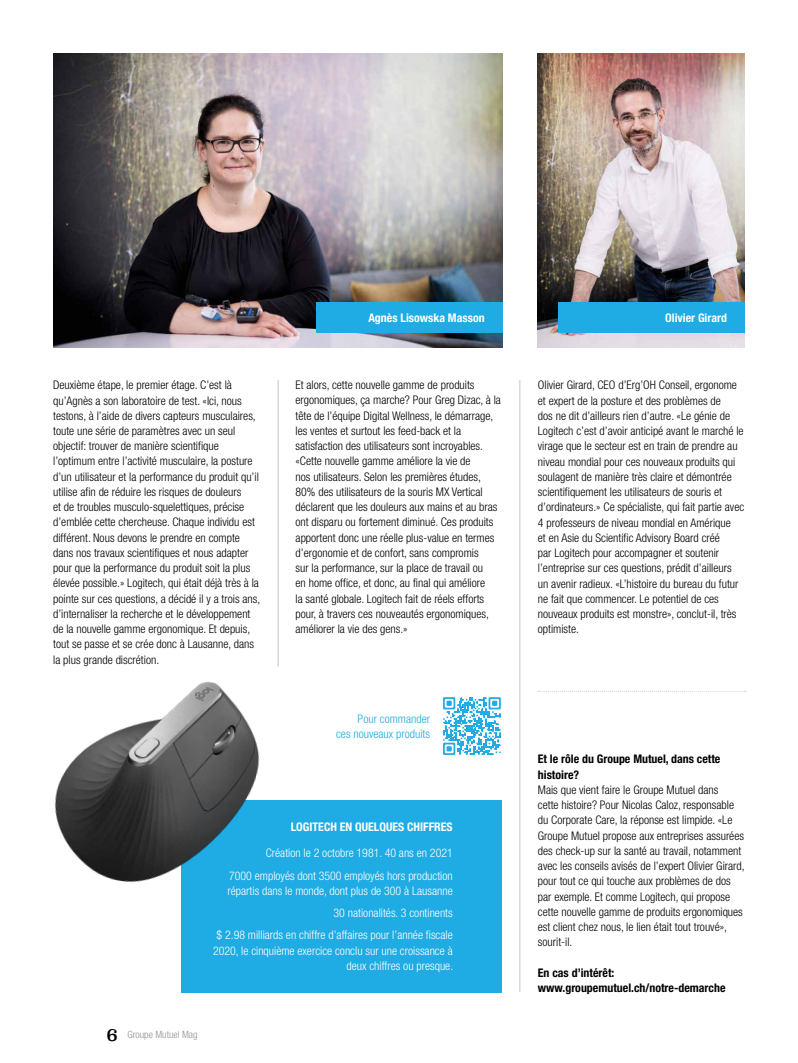
<style>
.page{position:relative;width:798px;height:1063px;background:#fff}
.page>*{position:absolute;margin:0;border:0;box-sizing:border-box;transform-origin:0 0}
.t1{font:300 condensed 11.88px/15.2px "Helvetica Neue LT";color:#000}
.t2{font:300 condensed 11.88px/22.4px "Helvetica Neue LT";color:#fff;text-align:right}
.t3{font:700 condensed 11.88px/15.2px "Helvetica Neue LT";color:#000}
.t4{font:700 condensed 11.88px "Helvetica Neue LT";color:#fff}
.t5{font:300 condensed 11.88px/15.2px "Helvetica Neue LT";color:#1fabe3;text-align:right}
.t6{font:300 condensed 10px "Helvetica Neue LT";color:#929292}
.s1{font-family:"Superclarendon";font-weight:400;font-stretch:normal;font-size:17.5px;color:#000}
</style>
<div class="page">
<img style="left:53px;top:53px;width:449px;height:294px">
<img style="left:537px;top:53px;width:207px;height:294px">
<div style="left:181px;top:800px;width:321px;height:192px;background:#1fabe3"></div>
<img style="left:54px;top:616px;width:225px;height:267px">
<div style="left:315px;top:302px;width:187px;height:30px;background:#1fabe3"></div>
<div style="left:557px;top:302px;width:187px;height:30px;background:#1fabe3"></div>
<svg style="left:443px;top:697px;width:57px;height:58px"></svg>
<hr style="left:278px;top:380px;width:1px;height:286px;background:#c6c6c6">
<svg style="left:537px;top:691px;width:208px;height:1px"></svg>
<hr style="left:519px;top:380px;width:1px;height:612px;background:#c6c6c6">
<p class="t4" style="left:368px;top:310px;width:118px">Agnès Lisowska Masson</p>
<p class="t4" style="left:665px;top:310px;width:63px">Olivier Girard</p>
<p class="t1" style="left:53px;top:377px;width:208px">Deuxième étape, le premier étage. C’est là qu’Agnès a son laboratoire de test. «Ici, nous testons, à l’aide de divers capteurs musculaires, toute une série de paramètres avec un seul objectif: trouver de manière scientifique l’optimum entre l’activité musculaire, la posture d’un utilisateur et la performance du produit qu’il utilise afin de réduire les risques de douleurs<br>et de troubles musculo-squelettiques, précise d’emblée cette chercheuse. Chaque individu est différent. Nous devons le prendre en compte dans nos travaux scientifiques et nous adapter pour que la performance du produit soit la plus élevée possible.» Logitech, qui était déjà très à la pointe sur ces questions, a décidé il y a trois ans, d’internaliser la recherche et le développement de la nouvelle gamme ergonomique. Et depuis, tout se passe et se crée donc à Lausanne, dans la plus grande discrétion.</p>
<p class="t1" style="left:295px;top:377px;width:207px">Et alors, cette nouvelle gamme de produits ergonomiques, ça marche? Pour Greg Dizac, à la tête de l’équipe Digital Wellness, le démarrage, les ventes et surtout les feed-back et la satisfaction des utilisateurs sont incroyables. «Cette nouvelle gamme améliore la vie de<br>nos utilisateurs. Selon les premières études, 80% des utilisateurs de la souris MX Vertical déclarent que les douleurs aux mains et au bras ont disparu ou fortement diminué. Ces produits apportent donc une réelle plus-value en termes d’ergonomie et de confort, sans compromis<br>sur la performance, sur la place de travail ou<br>en home office, et donc, au final qui améliore<br>la santé globale. Logitech fait de réels efforts pour, à travers ces nouveautés ergonomiques, améliorer la vie des gens.»</p>
<p class="t5" style="left:336px;top:711px;width:95px">Pour commander<br>ces nouveaux produits</p>
<p class="t4" style="left:291px;top:820px;width:163px">LOGITECH EN QUELQUES CHIFFRES</p>
<p class="t2" style="left:229px;top:842px;width:225px">Création le 2 octobre 1981. 40 ans en 2021<br>7000 employés dont 3500 employés hors production</p>
<p class="t2" style="left:216px;top:879px;width:237px">répartis dans le monde, dont plus de 300 à Lausanne<br>30 nationalités. 3 continents<br>$ 2.98 milliards en chiffre d’affaires pour l’année fiscale</p>
<p class="t2" style="left:213px;top:943px;width:241px;line-height:15.2px">2020, le cinquième exercice conclu sur une croissance à deux chiffres ou presque.</p>
<p class="t6" style="left:106px;top:1029px;width:93px"><span class="s1">6</span> Groupe Mutuel Mag</p>
<p class="t1" style="left:537px;top:377px;width:208px">Olivier Girard, CEO d’Erg’OH Conseil, ergonome et expert de la posture et des problèmes de<br>dos ne dit d’ailleurs rien d’autre. «Le génie de Logitech c’est d’avoir anticipé avant le marché le virage que le secteur est en train de prendre au niveau mondial pour ces nouveaux produits qui soulagent de manière très claire et démontrée scientifiquement les utilisateurs de souris et d’ordinateurs.» Ce spécialiste, qui fait partie avec 4 professeurs de niveau mondial en Amérique<br>et en Asie du Scientific Advisory Board créé<br>par Logitech pour accompagner et soutenir l’entreprise sur ces questions, prédit d’ailleurs un avenir radieux. «L’histoire du bureau du futur ne fait que commencer. Le potentiel de ces nouveaux produits est monstre», conclut-il, très optimiste.</p>
<p class="t3" style="left:537px;top:751px;width:184px">Et le rôle du Groupe Mutuel, dans cette histoire?</p>
<p class="t1" style="left:537px;top:782px;width:208px">Mais que vient faire le Groupe Mutuel dans<br>cette histoire? Pour Nicolas Caloz, responsable du Corporate Care, la réponse est limpide. «Le Groupe Mutuel propose aux entreprises assurées des check-up sur la santé au travail, notamment avec les conseils avisés de l’expert Olivier Girard, pour tout ce qui touche aux problèmes de dos par exemple. Et comme Logitech, qui propose cette nouvelle gamme de produits ergonomiques est client chez nous, le lien était tout trouvé», sourit-il.</p>
<p class="t3" style="left:537px;top:965px;width:189px">En cas d’intérêt: www.groupemutuel.ch/notre-demarche</p>
</div>
